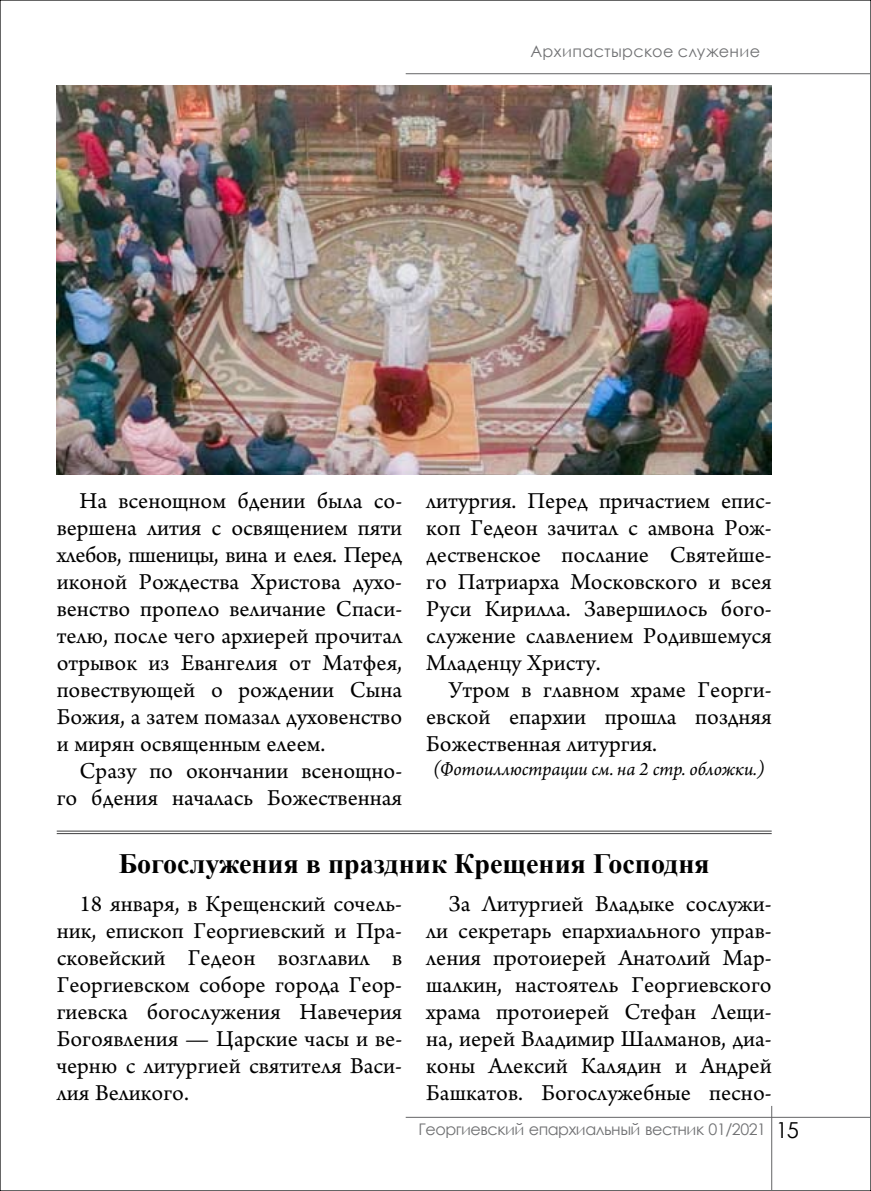
<style>
.page{position:relative;width:871px;height:1191px;background:#fff}
.page>*{position:absolute;margin:0;border:0;box-sizing:border-box;transform-origin:0 0}
.t1{font:700 28px "Times New Roman";color:#000}
.t2{font:24px/27px "Arno Pro";color:#000;text-align:justify}
.t3{font:italic 20px "Arno Pro";letter-spacing:-.005em;color:#000}
.t4{font:16px "Century Gothic";letter-spacing:-.03em;color:#707173}
.t5{font:16px "Century Gothic";letter-spacing:.025em;color:#707173}
.s1{font-size:22px;color:#000}
</style>
<div class="page">
<hr style="left:771px;top:1106px;width:1px;height:85px;background:#646567">
<hr style="left:405px;top:1116px;width:465px;height:1px;background:#646567">
<hr style="left:405px;top:73px;width:465px;height:1px;background:#646567">
<img style="left:57px;top:85px;width:714px;height:390px">
<hr style="left:57px;top:830px;width:714px;height:1px;background:#3e3e40">
<hr style="left:57px;top:833px;width:714px;height:1px;background:#3e3e40">
<p class="t5" style="left:530px;top:40px;width:231px">Архипастырское служение</p>
<p class="t2" style="left:57px;top:489px;width:347px;text-indent:23px">На всенощном бдении была со&shy;вершена лития с освящением пяти хлебов, пшеницы, вина и елея. Перед иконой Рождества Христова духо&shy;венство пропело величание Спаси&shy;телю, после чего архиерей прочитал отрывок из Евангелия от Матфея, повествующей о рождении Сына Божия, а затем помазал духовенство и мирян освященным елеем.</p>
<p class="t2" style="left:57px;top:759px;width:347px;text-align:right">Сразу по окончании всенощно&shy;го бдения началась Божественная</p>
<p class="t2" style="left:426px;top:489px;width:347px">литургия. Перед причастием епис&shy;коп Гедеон зачитал с амвона Рож&shy;дественское послание Святейше&shy;го Патриарха Московского и всея Руси Кирилла. Завершилось бого&shy;служение славлением Родившемуся Младенцу Христу.</p>
<p class="t2" style="left:426px;top:678px;width:347px;text-indent:23px">Утром в главном храме Георги&shy;евской епархии прошла поздняя Божественная литургия.</p>
<p class="t3" style="left:433px;top:757px;width:333px">(Фотоиллюстрации см. на 2 стр. обложки.)</p>
<p class="t1" style="left:119px;top:844px;width:592px">Богослужения в праздник Крещения Господня</p>
<p class="t2" style="left:57px;top:892px;width:347px;text-indent:23px">18 января, в Крещенский сочель&shy;ник, епископ Георгиевский и Пра&shy;сковейский Гедеон возглавил в Георгиевском соборе города Геор&shy;гиевска богослужения Навечерия Богоявления — Царские часы и ве&shy;черню с литургией святителя Васи&shy;лия Великого.</p>
<p class="t2" style="left:426px;top:892px;width:347px;text-indent:23px">За Литургией Владыке сослужи&shy;ли секретарь епархиального управ&shy;ления протоиерей Анатолий Мар&shy;шалкин, настоятель Георгиевского храма протоиерей Стефан Лещи&shy;на, иерей Владимир Шалманов, диа&shy;коны Алексий Калядин и Андрей Башкатов. Богослужебные песно-</p>
<p class="t4" style="left:418px;top:1118px;width:381px">Георгиевский епархиальный вестник 01/2021 <span class="s1">15</span></p>
</div>
